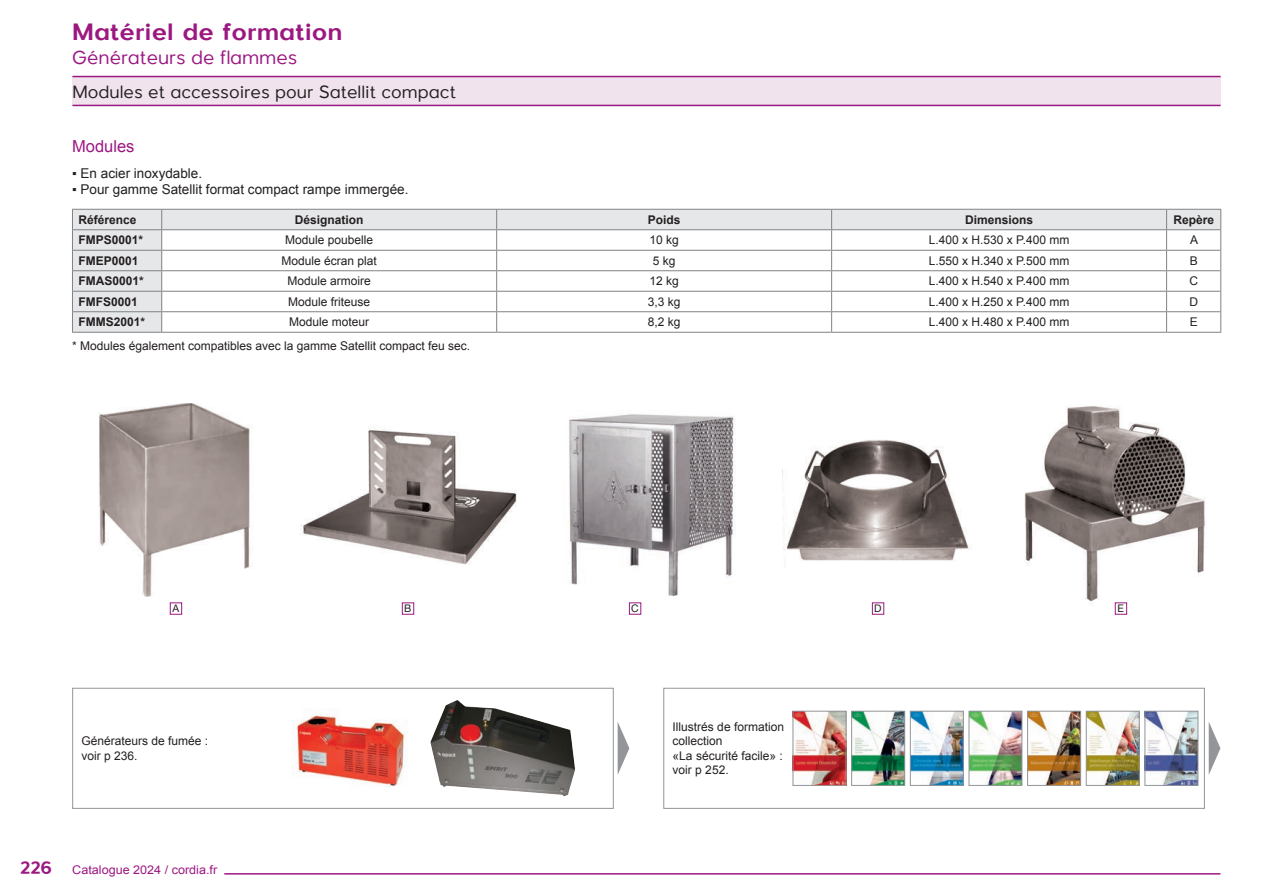
<style>
.page{position:relative;width:1263px;height:893px;background:#fff}
.page>*{position:absolute;margin:0;border:0;box-sizing:border-box;transform-origin:0 0}
.t1{font:700 24px "Larke Neue";color:#9c1881}
.t2{font:19.5px "Larke Neue";color:#9c1881}
.t3{font:18px "Larke Neue";color:#231f20}
.t4{font:16.5px "Arial";color:#9c1881}
.t5{font:13.5px "Arial";color:#231f20}
.t6{font:12px/14.4px "Arial";color:#231f20}
.t7{font:700 12px "Arial";color:#231f20}
.t8{font:12px "Arial";color:#9c1881;scale:1.05 1}
.t9{font:10.5px "Helvetica Neue LT Pro";color:#231f20}
.s1{font-family:"Larke Neue";font-weight:700;font-size:18px}
</style>
<div class="page">
<hr style="left:224px;top:873px;width:996px;height:2px;background:#9c1881">
<img style="left:99px;top:403px;width:151px;height:194px">
<img style="left:301px;top:427px;width:216px;height:138px">
<img style="left:1024px;top:406px;width:181px;height:200px">
<div style="left:72px;top:77px;width:1148px;height:28px;background:#f0e3ee"></div>
<hr style="left:72px;top:76px;width:1148px;height:1px;background:#9c1881">
<hr style="left:72px;top:105px;width:1148px;height:1px;background:#9c1881">
<svg style="left:73px;top:210px;width:1147px;height:122px"></svg>
<hr style="left:162px;top:209px;width:335px;height:1px;background:#808285">
<hr style="left:497px;top:209px;width:335px;height:1px;background:#808285">
<hr style="left:832px;top:209px;width:334px;height:1px;background:#808285">
<hr style="left:1166px;top:209px;width:55px;height:1px;background:#808285">
<hr style="left:72px;top:229px;width:90px;height:1px;background:#808285">
<hr style="left:162px;top:229px;width:335px;height:1px;background:#808285">
<hr style="left:497px;top:229px;width:335px;height:1px;background:#808285">
<hr style="left:832px;top:229px;width:334px;height:1px;background:#808285">
<hr style="left:1166px;top:229px;width:55px;height:1px;background:#808285">
<hr style="left:72px;top:250px;width:90px;height:1px;background:#808285">
<hr style="left:162px;top:250px;width:335px;height:1px;background:#808285">
<hr style="left:497px;top:250px;width:335px;height:1px;background:#808285">
<hr style="left:832px;top:250px;width:334px;height:1px;background:#808285">
<hr style="left:1166px;top:250px;width:55px;height:1px;background:#808285">
<hr style="left:72px;top:270px;width:90px;height:1px;background:#808285">
<hr style="left:162px;top:270px;width:335px;height:1px;background:#808285">
<hr style="left:497px;top:270px;width:335px;height:1px;background:#808285">
<hr style="left:832px;top:270px;width:334px;height:1px;background:#808285">
<hr style="left:1166px;top:270px;width:55px;height:1px;background:#808285">
<hr style="left:72px;top:291px;width:90px;height:1px;background:#808285">
<hr style="left:162px;top:291px;width:335px;height:1px;background:#808285">
<hr style="left:497px;top:291px;width:335px;height:1px;background:#808285">
<hr style="left:832px;top:291px;width:334px;height:1px;background:#808285">
<hr style="left:1166px;top:291px;width:55px;height:1px;background:#808285">
<hr style="left:72px;top:311px;width:90px;height:1px;background:#808285">
<hr style="left:162px;top:311px;width:335px;height:1px;background:#808285">
<hr style="left:497px;top:311px;width:335px;height:1px;background:#808285">
<hr style="left:832px;top:311px;width:334px;height:1px;background:#808285">
<hr style="left:1166px;top:311px;width:55px;height:1px;background:#808285">
<svg style="left:1166px;top:210px;width:1px;height:122px"></svg>
<hr style="left:162px;top:332px;width:335px;height:1px;background:#808285">
<hr style="left:497px;top:332px;width:335px;height:1px;background:#808285">
<hr style="left:832px;top:332px;width:334px;height:1px;background:#808285">
<hr style="left:1166px;top:332px;width:55px;height:1px;background:#808285">
<hr style="left:72px;top:209px;width:90px;height:1px;background:#808285">
<svg style="left:72px;top:210px;width:1px;height:122px"></svg>
<svg style="left:161px;top:210px;width:1px;height:122px"></svg>
<svg style="left:1220px;top:210px;width:1px;height:122px"></svg>
<hr style="left:72px;top:332px;width:90px;height:1px;background:#808285">
<svg style="left:496px;top:210px;width:1px;height:122px"></svg>
<svg style="left:831px;top:210px;width:1px;height:122px"></svg>
<img style="left:569px;top:414px;width:166px;height:182px">
<img style="left:782px;top:440px;width:187px;height:121px">
<div style="left:663px;top:688px;width:542px;height:121px;border:1px solid #939598"></div>
<svg style="left:1209px;top:722px;width:11px;height:52px"></svg>
<img style="left:971px;top:713px;width:49px;height:71px">
<div style="left:969px;top:711px;width:53px;height:75px;border:1px solid #939598"></div>
<img style="left:1088px;top:713px;width:49px;height:71px">
<div style="left:1086px;top:711px;width:53px;height:75px;border:1px solid #939598"></div>
<img style="left:1029px;top:713px;width:50px;height:71px">
<div style="left:1027px;top:711px;width:54px;height:75px;border:1px solid #939598"></div>
<img style="left:795px;top:713px;width:49px;height:71px">
<div style="left:793px;top:711px;width:53px;height:75px;border:1px solid #939598"></div>
<img style="left:853px;top:713px;width:50px;height:71px">
<div style="left:851px;top:711px;width:54px;height:75px;border:1px solid #939598"></div>
<img style="left:912px;top:713px;width:49px;height:71px">
<div style="left:910px;top:711px;width:53px;height:75px;border:1px solid #939598"></div>
<img style="left:1147px;top:713px;width:49px;height:71px">
<div style="left:1145px;top:711px;width:53px;height:75px;border:1px solid #939598"></div>
<div style="left:170px;top:602px;width:12px;height:13px;background:#fff;border:1px solid #9c1881"></div>
<div style="left:402px;top:602px;width:12px;height:13px;background:#fff;border:1px solid #9c1881"></div>
<div style="left:1115px;top:602px;width:12px;height:13px;background:#fff;border:1px solid #9c1881"></div>
<div style="left:629px;top:602px;width:12px;height:13px;background:#fff;border:1px solid #9c1881"></div>
<div style="left:872px;top:602px;width:12px;height:13px;background:#fff;border:1px solid #9c1881"></div>
<div style="left:72px;top:688px;width:542px;height:121px;border:1px solid #939598"></div>
<svg style="left:618px;top:723px;width:11px;height:51px"></svg>
<img style="left:430px;top:700px;width:145px;height:96px">
<img style="left:292px;top:714px;width:116px;height:73px">
<h1 class="t1" style="left:72px;top:17px;width:272px">Matériel de formation</h1>
<h2 class="t2" style="left:72px;top:45px;width:227px">Générateurs de flammes</h2>
<h3 class="t3" style="left:72px;top:80px;width:385px">Modules et accessoires pour Satellit compact</h3>
<h3 class="t4" style="left:72px;top:136px;width:64px">Modules</h3>
<p class="t5" style="left:72px;top:164px;width:132px">▪ En acier inoxydable.</p>
<p class="t5" style="left:72px;top:180px;width:338px">▪ Pour gamme Satellit format compact rampe immergée.</p>
<p class="t7" style="left:78px;top:212px;width:60px">Référence</p>
<p class="t7" style="left:295px;top:212px;width:70px">Désignation</p>
<p class="t7" style="left:648px;top:212px;width:34px">Poids</p>
<p class="t7" style="left:965px;top:212px;width:70px">Dimensions</p>
<p class="t7" style="left:1173px;top:212px;width:42px">Repère</p>
<p class="t7" style="left:78px;top:232px;width:66px">FMPS0001*</p>
<p class="t6" style="left:285px;top:233px;width:90px">Module poubelle</p>
<p class="t6" style="left:649px;top:233px;width:31px">10 kg</p>
<p class="t6" style="left:929px;top:233px;width:142px">L.400 x H.530 x P.400 mm</p>
<p class="t6" style="left:1190px;top:233px;width:10px">A</p>
<p class="t7" style="left:78px;top:253px;width:62px">FMEP0001</p>
<p class="t6" style="left:281px;top:253px;width:97px">Module écran plat</p>
<p class="t6" style="left:653px;top:253px;width:24px">5 kg</p>
<p class="t6" style="left:929px;top:253px;width:142px">L.550 x H.340 x P.500 mm</p>
<p class="t6" style="left:1190px;top:253px;width:10px">B</p>
<p class="t7" style="left:78px;top:273px;width:67px">FMAS0001*</p>
<p class="t6" style="left:287px;top:274px;width:85px">Module armoire</p>
<p class="t6" style="left:649px;top:274px;width:31px">12 kg</p>
<p class="t6" style="left:929px;top:274px;width:142px">L.400 x H.540 x P.400 mm</p>
<p class="t6" style="left:1189px;top:274px;width:10px">C</p>
<p class="t7" style="left:78px;top:294px;width:61px">FMFS0001</p>
<p class="t6" style="left:288px;top:294px;width:84px">Module friteuse</p>
<p class="t6" style="left:648px;top:294px;width:34px">3,3 kg</p>
<p class="t6" style="left:929px;top:294px;width:142px">L.400 x H.250 x P.400 mm</p>
<p class="t6" style="left:1189px;top:294px;width:10px">D</p>
<p class="t7" style="left:78px;top:314px;width:68px">FMMS2001*</p>
<p class="t6" style="left:289px;top:315px;width:82px">Module moteur</p>
<p class="t6" style="left:648px;top:315px;width:34px">8,2 kg</p>
<p class="t6" style="left:929px;top:315px;width:142px">L.400 x H.480 x P.400 mm</p>
<p class="t6" style="left:1190px;top:315px;width:10px">E</p>
<p class="t6" style="left:72px;top:339px;width:400px">* Modules également compatibles avec la gamme Satellit compact feu sec.</p>
<p class="t9" style="left:172px;top:602px;width:8px">A</p>
<p class="t9" style="left:404px;top:602px;width:9px">B</p>
<p class="t9" style="left:631px;top:602px;width:9px">C</p>
<p class="t9" style="left:874px;top:602px;width:9px">D</p>
<p class="t9" style="left:1117px;top:602px;width:8px">E</p>
<p class="t6" style="left:82px;top:734px;width:128px">Générateurs de fumée : voir p 236.</p>
<p class="t8" style="left:20px;top:862px;width:189px"><span class="s1">226</span> Catalogue 2024 / cordia.fr</p>
<p class="t6" style="left:673px;top:720px;width:113px">Illustrés de formation collection<br>«La sécurité facile» : voir p 252.</p>
</div>
